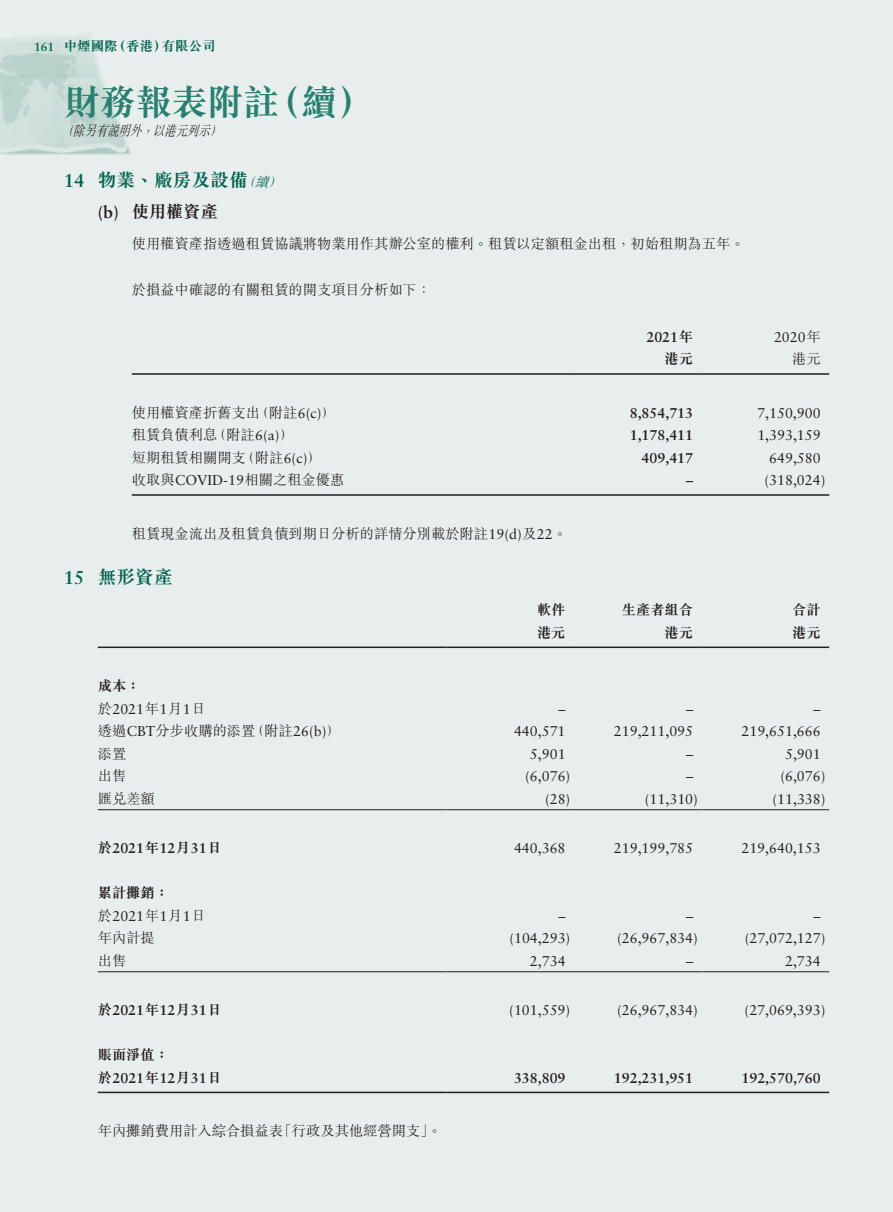
<style>
.page{position:relative;width:893px;height:1212px;background:#fff}
.page>*{position:absolute;margin:0;border:0;box-sizing:border-box;transform-origin:0 0}
.t1{font:700 36.75px "M Sung HK";letter-spacing:-.025em;color:#278170}
.t2{font:700 18.75px "M Sung HK";color:#006350}
.t3{font:700 18.75px "Sabon LT Std";color:#006350}
.t4{font:700 17.25px "M Sung HK";color:#231f20}
.t5{font:700 17.25px "Sabon LT Std";color:#231f20}
.t6{font:14.25px "Sabon LT Std";color:#231f20}
.t7{font:300 14.25px "M Sung HK";color:#231f20}
.t8{font:700 14.25px "Sabon LT Std";color:#231f20}
.t9{font:700 14.25px "M Sung HK";color:#231f20}
.t10{font:italic 300 14.25px "M Sung HK";color:#231f20;scale:.8 1}
.t11{font:700 13.5px "M Sung HK";color:#006350}
.t12{font:italic 300 13.5px "M Sung HK";color:#006350}
.t13{font:700 12px "Sabon LT Std";color:#006350}
.s1{font-family:"M Sung HK"}
.s2{font-family:"Sabon LT Std";font-weight:400}
.s3{font-family:"M Sung HK";font-weight:300}
</style>
<div class="page">
<hr style="left:132px;top:373px;width:442px;height:2px;background:#231f20">
<hr style="left:574px;top:373px;width:128px;height:2px;background:#231f20">
<hr style="left:702px;top:373px;width:127px;height:2px;background:#231f20">
<hr style="left:132px;top:494px;width:442px;height:2px;background:#231f20">
<hr style="left:574px;top:494px;width:128px;height:2px;background:#231f20">
<hr style="left:702px;top:494px;width:127px;height:2px;background:#231f20">
<hr style="left:98px;top:646px;width:348px;height:2px;background:#231f20">
<hr style="left:446px;top:646px;width:128px;height:2px;background:#231f20">
<hr style="left:574px;top:646px;width:128px;height:2px;background:#231f20">
<hr style="left:702px;top:646px;width:127px;height:2px;background:#231f20">
<hr style="left:98px;top:809px;width:348px;height:1px;background:#231f20">
<hr style="left:446px;top:809px;width:128px;height:1px;background:#231f20">
<hr style="left:574px;top:809px;width:128px;height:1px;background:#231f20">
<hr style="left:702px;top:809px;width:127px;height:1px;background:#231f20">
<hr style="left:98px;top:971px;width:348px;height:1px;background:#231f20">
<hr style="left:446px;top:971px;width:128px;height:1px;background:#231f20">
<hr style="left:574px;top:971px;width:128px;height:1px;background:#231f20">
<hr style="left:702px;top:971px;width:127px;height:1px;background:#231f20">
<hr style="left:98px;top:1092px;width:348px;height:1px;background:#231f20">
<hr style="left:446px;top:1092px;width:128px;height:1px;background:#231f20">
<hr style="left:574px;top:1092px;width:128px;height:1px;background:#231f20">
<hr style="left:702px;top:1092px;width:127px;height:1px;background:#231f20">
<p class="t13" style="left:34px;top:40px;width:22px">161</p>
<p class="t11" style="left:64px;top:37px;width:55px">中煙國際</p>
<p class="t11" style="left:113px;top:37px;width:55px">（香港）</p>
<p class="t11" style="left:162px;top:37px;width:55px">有限公司</p>
<h1 class="t1" style="left:64px;top:77px;width:217px">財務報表附註</h1>
<p class="t10" style="left:210px;top:120px;width:22px">(</p>
<p class="t10" style="left:73px;top:120px;width:179px">除另有說明外以港元列示</p>
<p class="t10" style="left:62px;top:120px;width:22px">（</p>
<p class="t10" style="left:141px;top:120px;width:22px">，</p>
<h1 class="t1" style="left:265px;top:77px;width:110px">（續(</h1>
<h2 class="t3" style="left:64px;top:169px;width:22px">14</h2>
<h2 class="t2" style="left:98px;top:167px;width:151px">物業、廠房及設備</h2>
<p class="t12" style="left:255px;top:172px;width:20px">續</p>
<p class="t12" style="left:241px;top:172px;width:20px">（</p>
<p class="t12" style="left:268px;top:172px;width:20px">(</p>
<p class="t5" style="left:98px;top:201px;width:23px">b( )</p>
<p class="t4" style="left:132px;top:199px;width:88px">使用權資產</p>
<p class="t7" style="left:132px;top:234px;width:614px">使用權資產指透過租賃協議將物業用作其辦公室的權利。租賃以定額租金出租，初始租期為五年。</p>
<p class="t7" style="left:132px;top:280px;width:301px">於損益中確認的有關租賃的開支項目分析如下：</p>
<p class="t8" style="left:646px;top:328px;width:48px">2021<span class="s1">年</span></p>
<p class="t9" style="left:665px;top:349px;width:30px">港元</p>
<h2 class="t3" style="left:64px;top:565px;width:22px">15</h2>
<p class="t7" style="left:132px;top:403px;width:130px">使用權資產折舊支出</p>
<p class="t7" style="left:255px;top:403px;width:83px">（附註 (<span class="s2">(c(6</span></p>
<p class="t7" style="left:132px;top:425px;width:87px">租賃負債利息</p>
<p class="t7" style="left:212px;top:425px;width:83px">（附註 (<span class="s2">(a(6</span></p>
<p class="t7" style="left:132px;top:448px;width:115px">短期租賃相關開支</p>
<p class="t7" style="left:240px;top:448px;width:83px">（附註 (<span class="s2">(c(6</span></p>
<p class="t7" style="left:132px;top:470px;width:214px">收取與<span class="s2">COVID-19</span>相關之租金優惠</p>
<p class="t7" style="left:132px;top:523px;width:437px">租賃現金流出及租賃負債到期日分析的詳情分別載於附註<span class="s2">1 9</span> 及<span class="s2">)d( 2 2</span> 。</p>
<h2 class="t2" style="left:98px;top:564px;width:76px">無形資產</h2>
<p class="t9" style="left:537px;top:600px;width:30px">軟件</p>
<p class="t9" style="left:537px;top:622px;width:30px">港元</p>
<p class="t8" style="left:630px;top:404px;width:65px">8,854,713</p>
<p class="t8" style="left:630px;top:427px;width:65px">1,178,411</p>
<p class="t8" style="left:642px;top:449px;width:53px">409,417</p>
<p class="t8" style="left:686px;top:472px;width:9px">–</p>
<p class="t9" style="left:622px;top:600px;width:73px">生產者組合</p>
<p class="t9" style="left:665px;top:622px;width:30px">港元</p>
<p class="t6" style="left:774px;top:328px;width:48px">2020<span class="s3">年</span></p>
<p class="t7" style="left:792px;top:349px;width:30px">港元</p>
<p class="t6" style="left:757px;top:404px;width:65px">7,150,900</p>
<p class="t6" style="left:757px;top:427px;width:65px">1,393,159</p>
<p class="t6" style="left:769px;top:449px;width:53px">649,580</p>
<p class="t6" style="left:764px;top:472px;width:62px">)318,024(</p>
<p class="t9" style="left:792px;top:600px;width:30px">合計</p>
<p class="t9" style="left:792px;top:622px;width:30px">港元</p>
<p class="t9" style="left:98px;top:676px;width:44px">成本：</p>
<p class="t6" style="left:98px;top:700px;width:109px"><span class="s3">於</span>2021<span class="s3">年</span>1<span class="s3">月</span>1<span class="s3">日</span></p>
<p class="t7" style="left:98px;top:721px;width:159px">透過<span class="s2">CBT</span>分步收購的添置</p>
<p class="t6" style="left:250px;top:723px;width:92px"><span class="s3">（附註</span> 2 6 <span class="s3">(</span>(b(</p>
<p class="t7" style="left:98px;top:743px;width:30px">添置</p>
<p class="t7" style="left:98px;top:766px;width:30px">出售</p>
<p class="t7" style="left:98px;top:788px;width:58px">匯兌差額</p>
<p class="t8" style="left:98px;top:839px;width:125px"><span class="s1">於</span>2021<span class="s1">年</span>12<span class="s1">月</span>31<span class="s1">日</span></p>
<p class="t9" style="left:98px;top:883px;width:73px">累計攤銷：</p>
<p class="t6" style="left:98px;top:907px;width:109px"><span class="s3">於</span>2021<span class="s3">年</span>1<span class="s3">月</span>1<span class="s3">日</span></p>
<p class="t7" style="left:98px;top:928px;width:58px">年內計提</p>
<p class="t7" style="left:98px;top:950px;width:30px">出售</p>
<p class="t8" style="left:98px;top:1001px;width:125px"><span class="s1">於</span>2021<span class="s1">年</span>12<span class="s1">月</span>31<span class="s1">日</span></p>
<p class="t9" style="left:98px;top:1045px;width:73px">賬面淨值：</p>
<p class="t8" style="left:98px;top:1069px;width:125px"><span class="s1">於</span>2021<span class="s1">年</span>12<span class="s1">月</span>31<span class="s1">日</span></p>
<p class="t7" style="left:98px;top:1121px;width:187px">年內攤銷費用計入綜合損益表</p>
<p class="t7" style="left:278px;top:1121px;width:165px">「行政及其他經營開支。「</p>
<p class="t6" style="left:558px;top:700px;width:9px">–</p>
<p class="t6" style="left:686px;top:700px;width:9px">–</p>
<p class="t6" style="left:814px;top:700px;width:9px">–</p>
<p class="t6" style="left:514px;top:723px;width:53px">440,571</p>
<p class="t6" style="left:614px;top:723px;width:81px">219,211,095</p>
<p class="t6" style="left:741px;top:723px;width:81px">219,651,666</p>
<p class="t6" style="left:530px;top:745px;width:37px">5,901</p>
<p class="t6" style="left:686px;top:745px;width:9px">–</p>
<p class="t6" style="left:785px;top:745px;width:37px">5,901</p>
<p class="t6" style="left:525px;top:768px;width:47px">)6,076(</p>
<p class="t6" style="left:686px;top:768px;width:9px">–</p>
<p class="t6" style="left:780px;top:768px;width:47px">)6,076(</p>
<p class="t6" style="left:545px;top:790px;width:27px">)28(</p>
<p class="t6" style="left:645px;top:790px;width:55px">)11,310(</p>
<p class="t6" style="left:772px;top:790px;width:55px">)11,338(</p>
<p class="t6" style="left:514px;top:840px;width:53px">440,368</p>
<p class="t6" style="left:614px;top:840px;width:81px">219,199,785</p>
<p class="t6" style="left:741px;top:840px;width:81px">219,640,153</p>
<p class="t6" style="left:558px;top:907px;width:9px">–</p>
<p class="t6" style="left:686px;top:907px;width:9px">–</p>
<p class="t6" style="left:814px;top:907px;width:9px">–</p>
<p class="t6" style="left:509px;top:930px;width:62px">)104,293(</p>
<p class="t6" style="left:617px;top:930px;width:82px">)26,967,834(</p>
<p class="t6" style="left:745px;top:930px;width:82px">)27,072,127(</p>
<p class="t6" style="left:530px;top:952px;width:37px">2,734</p>
<p class="t6" style="left:686px;top:952px;width:9px">–</p>
<p class="t6" style="left:785px;top:952px;width:37px">2,734</p>
<p class="t6" style="left:509px;top:1002px;width:62px">)101,559(</p>
<p class="t6" style="left:617px;top:1002px;width:82px">)26,967,834(</p>
<p class="t6" style="left:745px;top:1002px;width:82px">)27,069,393(</p>
<p class="t8" style="left:514px;top:1069px;width:53px">338,809</p>
<p class="t8" style="left:614px;top:1069px;width:81px">192,231,951</p>
<p class="t8" style="left:741px;top:1069px;width:81px">192,570,760</p>
</div>
